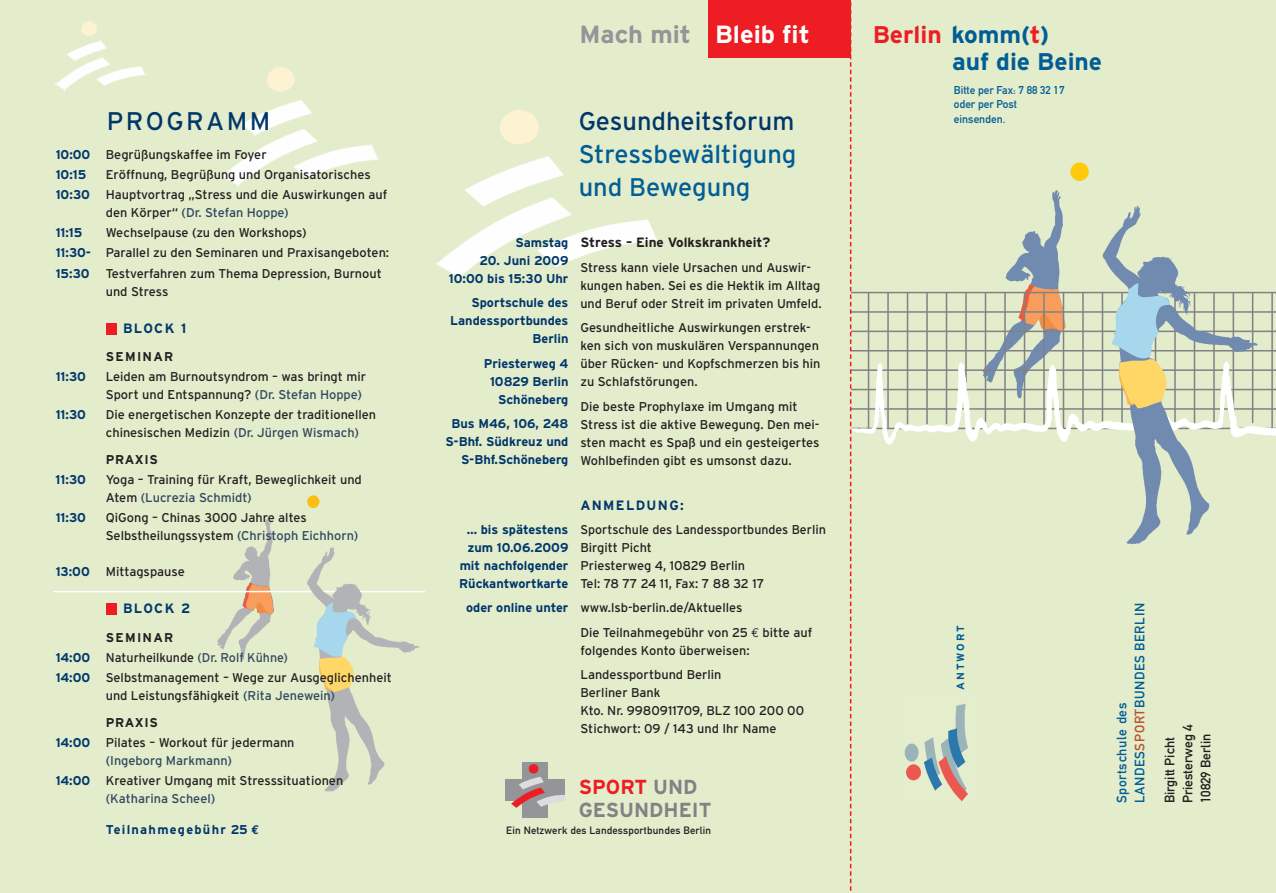
<style>
.page{position:relative;width:1276px;height:893px;background:#fff}
.page>*{position:absolute;margin:0;border:0;box-sizing:border-box;transform-origin:0 0}
.t1{font:25.5px/33px "Interstate";color:#005d95}
.t2{font:25.5px "Interstate";color:#00376b}
.t3{font:25.5px "Interstate";letter-spacing:.1em;color:#00376b}
.t4{font:700 24.75px "Interstate";color:#fff}
.t5{font:700 24px/26.5px "Interstate";color:#005d95}
.t6{font:700 20.25px/22.6px "Interstate";color:#808285}
.t7{font:13.5px/18px "DIN Mittelschrift";letter-spacing:.05em;color:#005d95}
.t8{font:13.5px/18px "DIN Mittelschrift";color:#231f20}
.t9{font:700 13.5px "Interstate";color:#231f20}
.t10{font:700 13.5px "Interstate";letter-spacing:.1em;color:#00376b}
.t11{font:12.75px/18px "Interstate";color:#231f20}
.t12{font:700 12.75px/18px "Interstate";color:#00376b;text-align:right}
.t13{font:12.75px "Interstate";color:#314760}
.t14{font:700 12.75px "Interstate";letter-spacing:.1em;color:#00376b}
.t15{font:700 12.75px "Interstate";letter-spacing:.1em;color:#231f20}
.t16{font:11.25px/14.2px "DIN Mittelschrift";color:#005d95}
.t17{font:10.5px "DIN Mittelschrift";letter-spacing:.02em;color:#231f20}
.t18{font:700 10.5px "Interstate";letter-spacing:.2em;color:#005d95}
.s1{font-weight:700;color:#00376b}
.s2{color:#231f20}
.s3{color:#314760}
.s4{font-weight:700}
.s5{font-family:"Euro Mono"}
.s6{color:#939598}
.s7{color:#ee1d23}
.s8{color:#b85530}
</style>
<div class="page">
<div style="left:0;top:0;width:425px;height:893px;background:#e3eccb"></div>
<div style="left:841px;top:0;width:435px;height:893px;background:#e3eccb"></div>
<hr style="left:868px;top:293px;width:1px;height:136px;background:#808285">
<hr style="left:887px;top:293px;width:2px;height:135px;background:#808285">
<hr style="left:906px;top:293px;width:2px;height:131px;background:#808285">
<hr style="left:926px;top:292px;width:1px;height:132px;background:#808285">
<hr style="left:945px;top:292px;width:2px;height:132px;background:#808285">
<hr style="left:965px;top:293px;width:1px;height:132px;background:#808285">
<hr style="left:1271px;top:292px;width:2px;height:138px;background:#808285">
<div style="left:1070px;top:162px;width:18px;height:19px;background:#feca0a;border-radius:50%"></div>
<img style="left:979px;top:172px;width:104px;height:174px">
<img style="left:1018px;top:284px;width:48px;height:47px">
<svg style="left:1039px;top:313px;width:19px;height:17px"></svg>
<hr style="left:1004px;top:293px;width:1px;height:131px;background:#808285">
<hr style="left:1023px;top:293px;width:2px;height:130px;background:#808285">
<hr style="left:1043px;top:292px;width:1px;height:134px;background:#808285">
<hr style="left:1062px;top:292px;width:2px;height:136px;background:#808285">
<hr style="left:840px;top:311px;width:276px;height:2px;background:#808285">
<hr style="left:1164px;top:311px;width:112px;height:2px;background:#808285">
<hr style="left:838px;top:331px;width:272px;height:1px;background:#808285">
<hr style="left:1109px;top:331px;width:167px;height:1px;background:#808285">
<hr style="left:1157px;top:292px;width:119px;height:1px;background:#808285">
<hr style="left:842px;top:292px;width:286px;height:1px;background:#808285">
<hr style="left:984px;top:293px;width:2px;height:129px;background:#808285">
<img style="left:851px;top:346px;width:425px;height:192px">
<img style="left:1267px;top:352px;width:9px;height:186px">
<img style="left:1071px;top:200px;width:196px;height:345px">
<svg style="left:1111px;top:283px;width:61px;height:125px"></svg>
<img style="left:218px;top:518px;width:67px;height:142px">
<svg style="left:242px;top:583px;width:32px;height:32px"></svg>
<hr style="left:53px;top:591px;width:372px;height:1px;background:#fff">
<img style="left:221px;top:99px;width:159px;height:88px">
<img style="left:267px;top:66px;width:28px;height:26px">
<img style="left:55px;top:40px;width:91px;height:51px">
<img style="left:81px;top:21px;width:16px;height:15px">
<div style="left:425px;top:0;width:425px;height:893px;background:#e3eccb"></div>
<div style="left:522px;top:762px;width:25px;height:55px;background:#939598"></div>
<div style="left:505px;top:779px;width:60px;height:21px;background:#939598"></div>
<img style="left:522px;top:776px;width:22px;height:7px">
<img style="left:528px;top:764px;width:11px;height:10px">
<img style="left:511px;top:783px;width:34px;height:24px">
<div style="left:708px;top:0;width:142px;height:58px;background:#ee1d23"></div>
<img style="left:436px;top:156px;width:223px;height:123px">
<img style="left:500px;top:109px;width:39px;height:36px">
<img style="left:535px;top:795px;width:30px;height:12px">
<svg style="left:850px;top:0;width:1px;height:891px"></svg>
<div style="left:307px;top:495px;width:12px;height:13px;background:#fdbe12;border-radius:50%"></div>
<img style="left:285px;top:547px;width:140px;height:245px">
<svg style="left:313px;top:602px;width:45px;height:90px"></svg>
<div style="left:106px;top:604px;width:11px;height:11px;background:#ee1d23"></div>
<div style="left:106px;top:323px;width:11px;height:11px;background:#ee1d23"></div>
<img style="left:904px;top:704px;width:64px;height:97px">
<h1 class="t3" style="left:107px;top:111px;width:165px">PROGRAMM</h1>
<p class="t11" style="left:56px;top:145px;width:212px;line-height:20.1px"><span class="s1">10:00</span> Begrüßungskaffee im Foyer<br><span class="s1">10:15</span></p>
<p class="t11" style="left:56px;top:166px;width:333px;line-height:20.1px;text-indent:50px">Eröffnung, Begrüßung und Organisatorisches<br><span class="s1">10:30</span> Hauptvortrag „Stress und die Auswirkungen auf</p>
<p class="t13" style="left:106px;top:208px;width:184px"><span class="s2">den Körper“</span> (Dr. Stefan Hoppe)</p>
<p class="t12" style="left:56px;top:225px;width:28px">11:15</p>
<p class="t11" style="left:56px;top:224px;width:335px;line-height:20.1px;text-indent:50px">Wechselpause (zu den Workshops)<br><span class="s1">11:30-</span> Parallel zu den Seminaren und Praxisangeboten:<br><span class="s1">15:30</span></p>
<p class="t11" style="left:106px;top:265px;width:278px">Testverfahren zum Thema Depression, Burnout und Stress</p>
<p class="t10" style="left:123px;top:323px;width:65px">BLOCK 1</p>
<p class="t15" style="left:106px;top:352px;width:69px">SEMINAR</p>
<p class="t12" style="left:56px;top:369px;width:32px">11:30</p>
<p class="t11" style="left:106px;top:369px;width:262px">Leiden am Burnoutsyndrom – was bringt mir<br>Sport und Entspannung? <span class="s3">(Dr. Stefan Hoppe)</span></p>
<p class="t12" style="left:56px;top:407px;width:32px">11:30</p>
<p class="t11" style="left:106px;top:407px;width:272px">Die energetischen Konzepte der traditionellen chinesischen Medizin <span class="s3">(Dr. Jürgen Wismach)</span></p>
<p class="t15" style="left:106px;top:455px;width:54px">PRAXIS</p>
<p class="t12" style="left:56px;top:472px;width:32px">11:30</p>
<p class="t11" style="left:106px;top:472px;width:258px">Yoga – Training für Kraft, Beweglichkeit und<br>Atem <span class="s3">(Lucrezia Schmidt)</span></p>
<p class="t12" style="left:56px;top:510px;width:32px">11:30</p>
<p class="t11" style="left:106px;top:510px;width:254px">QiGong – Chinas 3000 Jahre altes<br>Selbstheilungssystem <span class="s3">(Christoph Eichhorn)</span></p>
<p class="t12" style="left:56px;top:564px;width:36px">13:00</p>
<p class="t11" style="left:106px;top:564px;width:80px">Mittagspause</p>
<p class="t10" style="left:123px;top:603px;width:69px">BLOCK 2</p>
<p class="t11" style="left:56px;top:628px;width:338px;line-height:20.1px;text-indent:50px"><span class="s4">SEMINAR<br></span><span class="s1">14:00</span> Naturheilkunde <span class="s3">(Dr. Rolf Kühne)<br></span><span class="s1">14:00</span> Selbstmanagement – Wege zur Ausgeglichenheit</p>
<p class="t11" style="left:106px;top:683px;width:231px;line-height:26.7px">und Leistungsfähigkeit <span class="s3">(Rita Jenewein)<br></span><span class="s4">PRAXIS</span></p>
<p class="t11" style="left:106px;top:734px;width:190px;text-indent:-50px"><span class="s1">14:00</span> Pilates – Workout für jedermann <span class="s3">(Ingeborg Markmann)</span></p>
<p class="t11" style="left:106px;top:772px;width:239px;text-indent:-50px"><span class="s1">14:00</span> Kreativer Umgang mit Stresssituationen <span class="s3">(Katharina Scheel)</span></p>
<p class="t14" style="left:106px;top:825px;width:155px">Teilnahmegebühr 25 <span class="s5">€</span></p>
<h2 class="t4" style="left:579px;top:25px;width:232px"><span class="s6">Mach mit</span> Bleib fit</h2>
<h1 class="t2" style="left:579px;top:111px;width:217px">Gesundheitsforum</h1>
<h1 class="t1" style="left:579px;top:140px;width:219px">Stressbewältigung und Bewegung</h1>
<p class="t12" style="left:515px;top:234px;width:54px">Samstag</p>
<p class="t12" style="left:449px;top:252px;width:121px">20. Juni 2009<br>10:00 bis 15:30 Uhr</p>
<p class="t12" style="left:450px;top:295px;width:120px">Sportschule des<br>Landessportbundes<br>Berlin</p>
<p class="t12" style="left:484px;top:355px;width:86px">Priesterweg 4<br>10829 Berlin<br>Schöneberg</p>
<p class="t12" style="left:445px;top:416px;width:125px">Bus M46, 106, 248<br>S-Bhf. Südkreuz und<br>S-Bhf.Schöneberg</p>
<p class="t9" style="left:580px;top:238px;width:191px">Stress – Eine Volkskrankheit?</p>
<p class="t11" style="left:580px;top:259px;width:243px">Stress kann viele Ursachen und Auswir - kungen haben. Sei es die Hektik im Alltag und Beruf oder Streit im privaten Umfeld.</p>
<p class="t11" style="left:580px;top:320px;width:241px">Gesundheitliche Auswirkungen erstrek&shy;ken sich von muskulären Verspannungen über Rücken- und Kopfschmerzen bis hin zu Schlafstörungen.</p>
<p class="t11" style="left:580px;top:398px;width:241px">Die beste Prophylaxe im Umgang mit Stress ist die aktive Bewegung. Den mei&shy;sten macht es Spaß und ein gesteigertes Wohlbefinden gibt es umsonst dazu.</p>
<p class="t12" style="left:459px;top:522px;width:111px">… bis spätestens zum 10.06.2009 mit nachfolgender<br>Rückantwortkarte</p>
<p class="t12" style="left:466px;top:600px;width:104px">oder online unter</p>
<p class="t10" style="left:580px;top:500px;width:105px">ANMELDUNG:</p>
<p class="t11" style="left:580px;top:521px;width:247px">Sportschule des Landessportbundes Berlin<br>Birgitt Picht<br>Priesterweg 4, 10829 Berlin<br>Tel: 78 77 24 11, Fax: 7 88 32 17</p>
<p class="t11" style="left:580px;top:597px;width:233px;line-height:24.5px">www.lsb-berlin.de/Aktuelles<br>Die Teilnahmegebühr von 25 <span class="s5">€</span> bitte auf</p>
<p class="t11" style="left:580px;top:639px;width:171px;line-height:24.5px">folgendes Konto überweisen:<br>Landessportbund Berlin</p>
<p class="t11" style="left:580px;top:685px;width:225px">Berliner Bank<br>Kto. Nr. 9980911709, BLZ 100 200 00<br>Stichwort: 09 / 143 und Ihr Name</p>
<h3 class="t6" style="left:579px;top:777px;width:134px"><span class="s7">SPORT</span> UND<br>GESUNDHEIT</h3>
<p class="t17" style="left:506px;top:826px;width:206px">Ein Netzwerk des Landessportbundes Berlin</p>
<h3 class="t5" style="left:952px;top:23px;width:151px;text-indent:-79px"><span class="s7">Berlin</span> komm(<span class="s7">t</span>)<br>auf die Beine</h3>
<p class="t16" style="left:954px;top:84px;width:112px">Bitte per Fax: 7 88 32 17 oder per Post einsenden.</p>
<p class="t18" style="left:956px;top:690px;width:67px;rotate:-90deg">ANTWORT</p>
<p class="t7" style="left:1114px;top:803px;width:202px;rotate:-90deg">Sportschule des<br>LANDES<span class="s8">SPORT</span>BUNDES BERLIN</p>
<p class="t8" style="left:1162px;top:803px;width:80px;rotate:-90deg">Birgitt Picht<br>Priesterweg 4<br>10829 Berlin</p>
</div>
